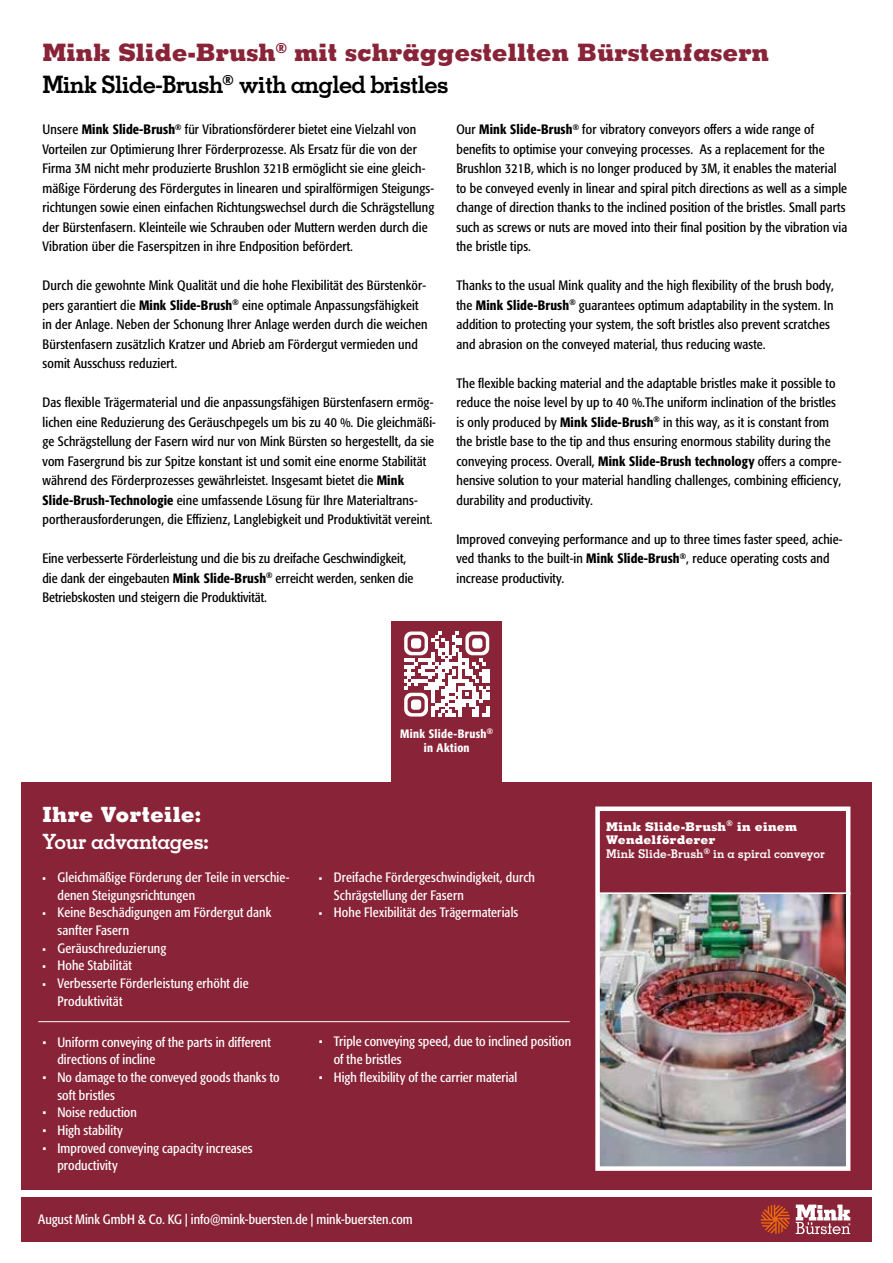
<style>
.page{position:relative;width:893px;height:1263px;background:#fff}
.page>*{position:absolute;margin:0;border:0;box-sizing:border-box;transform-origin:0 0}
.t1{font:800 24px/32.2px "Memphis LT Pro";color:#892337}
.t2{font:700 21px "Memphis LT Std";letter-spacing:-.025em;color:#fff}
.t3{font:800 21px "Memphis LT Std";letter-spacing:.01em;color:#fff}
.t4{font:condensed 13.5px/19.5px "Formata";letter-spacing:.01em;color:#000}
.t5{font:condensed 13.5px/17.7px "Formata";letter-spacing:.01em;color:#fff}
.t6{font:800 12px/12.8px "Memphis LT Std";letter-spacing:.015em;color:#fff}
.t7{font:700 12px "Memphis LT Std";letter-spacing:-.005em;color:#fff}
.t8{font:500 condensed 12px/13.5px "Formata";letter-spacing:.025em;color:#fff;text-align:center}
.s1{font-weight:700;color:#000}
.s2{font-weight:500}
.s3{font-weight:700;font-size:10.5px}
</style>
<div class="page">
<div style="left:21px;top:1197px;width:851px;height:45px;background:#892337"></div>
<div style="left:391px;top:621px;width:111px;height:161px;background:#892337"></div>
<svg style="left:404px;top:631px;width:85px;height:85px"></svg>
<div style="left:411px;top:699px;width:10px;height:11px;background:#fff;border-radius:3px"></div>
<div style="left:21px;top:782px;width:851px;height:408px;background:#892337"></div>
<hr style="left:38px;top:1021px;width:532px;height:1px;background:#fff">
<hr style="left:598px;top:892px;width:252px;height:3px;background:#fff">
<img style="left:600px;top:894px;width:245px;height:272px">
<div style="left:595px;top:806px;width:255px;height:365px;border:4px solid #fff"></div>
<svg style="left:761px;top:1205px;width:29px;height:29px"></svg>
<svg style="left:796px;top:1204px;width:54px;height:30px"></svg>
<h1 class="t1" style="left:43px;top:35px;width:728px">Mink Slide-Brush<sup>®</sup> mit schräggestellten Bürstenfasern<br><span class="s1">Mink Slide-Brush</span><sup>®</sup> <span class="s1">with angled bristles</span></h1>
<p class="t4" style="left:43px;top:120px;width:393px">Unsere <span class="s2">Mink Slide-Brush</span><sup>®</sup> für Vibrationsförderer bietet eine Vielzahl von Vorteilen zur Optimierung Ihrer Förderprozesse. Als Ersatz für die von der Firma 3M nicht mehr produzierte Brushlon 321B ermöglicht sie eine gleich&shy;mäßige Förderung des Fördergutes in linearen und spiralförmigen Steigungs&shy;richtungen sowie einen einfachen Richtungswechsel durch die Schrägstellung der Bürstenfasern. Kleinteile wie Schrauben oder Muttern werden durch die Vibration über die Faserspitzen in ihre Endposition befördert.</p>
<p class="t4" style="left:43px;top:275px;width:387px">Durch die gewohnte Mink Qualität und die hohe Flexibilität des Bürstenkör&shy;pers garantiert die <span class="s2">Mink Slide-Brush</span><sup>®</sup> eine optimale Anpassungsfähigkeit in der Anlage. Neben der Schonung Ihrer Anlage werden durch die weichen Bürstenfasern zusätzlich Kratzer und Abrieb am Fördergut vermieden und somit Ausschuss reduziert.</p>
<p class="t4" style="left:43px;top:392px;width:395px">Das flexible Trägermaterial und die anpassungsfähigen Bürstenfasern ermög&shy;lichen eine Reduzierung des Geräuschpegels um bis zu 40 %. Die gleichmäßi&shy;ge Schrägstellung der Fasern wird nur von Mink Bürsten so hergestellt, da sie vom Fasergrund bis zur Spitze konstant ist und somit eine enorme Stabilität während des Förderprozesses gewährleistet. Insgesamt bietet die <span class="s2">Mink Slide-Brush-Technologie</span> eine umfassende Lösung für Ihre Materialtrans&shy;portherausforderungen, die Effizienz, Langlebigkeit und Produktivität vereint.</p>
<p class="t4" style="left:43px;top:548px;width:372px">Eine verbesserte Förderleistung und die bis zu dreifache Geschwindigkeit, die dank der eingebauten <span class="s2">Mink Slide-Brush</span><sup>®</sup> erreicht werden, senken die<br>Betriebskosten und steigern die Produktivität.</p>
<p class="t4" style="left:456px;top:120px;width:392px">Our <span class="s2">Mink Slide-Brush</span><sup>®</sup> for vibratory conveyors offers a wide range of benefits to optimise your conveying processes. As a replacement for the Brushlon 321B, which is no longer produced by 3M, it enables the material to be conveyed evenly in linear and spiral pitch directions as well as a simple change of direction thanks to the inclined position of the bristles. Small parts such as screws or nuts are moved into their final position by the vibration via the bristle tips.</p>
<p class="t4" style="left:456px;top:275px;width:379px">Thanks to the usual Mink quality and the high flexibility of the brush body, the <span class="s2">Mink Slide-Brush</span><sup>®</sup> guarantees optimum adaptability in the system. In addition to protecting your system, the soft bristles also prevent scratches and abrasion on the conveyed material, thus reducing waste.</p>
<p class="t4" style="left:456px;top:373px;width:386px">The flexible backing material and the adaptable bristles make it possible to reduce the noise level by up to 40 %.The uniform inclination of the bristles is only produced by <span class="s2">Mink Slide-Brush</span><sup>®</sup> in this way, as it is constant from the bristle base to the tip and thus ensuring enormous stability during the conveying process. Overall, <span class="s2">Mink Slide-Brush technology</span> offers a compre&shy;hensive solution to your material handling challenges, combining efficiency, durability and productivity.</p>
<p class="t4" style="left:456px;top:529px;width:388px">Improved conveying performance and up to three times faster speed, achie&shy;ved thanks to the built-in <span class="s2">Mink Slide-Brush</span><sup>®</sup>, reduce operating costs and increase productivity.</p>
<h2 class="t3" style="left:43px;top:801px;width:161px">Ihre Vorteile:</h2>
<h2 class="t2" style="left:43px;top:828px;width:168px">Your advantages:</h2>
<p class="t5" style="left:57px;top:868px;width:234px;text-indent:-15px"><span class="s3">•</span> Gleichmäßige Förderung der Teile in verschie&shy;denen Steigungsrichtungen</p>
<p class="t5" style="left:57px;top:903px;width:215px;text-indent:-15px"><span class="s3">•</span> Keine Beschädigungen am Fördergut dank sanfter Fasern</p>
<p class="t5" style="left:43px;top:939px;width:125px"><span class="s3">•</span> Geräuschreduzierung</p>
<p class="t5" style="left:43px;top:957px;width:91px"><span class="s3">•</span> Hohe Stabilität</p>
<p class="t5" style="left:57px;top:974px;width:193px;text-indent:-15px"><span class="s3">•</span> Verbesserte Förderleistung erhöht die<br>Produktivität</p>
<p class="t5" style="left:57px;top:1033px;width:215px;text-indent:-15px">• Uniform conveying of the parts in different directions of incline</p>
<p class="t5" style="left:57px;top:1068px;width:224px;text-indent:-15px">• No damage to the conveyed goods thanks to soft bristles</p>
<p class="t5" style="left:43px;top:1103px;width:96px">• Noise reduction</p>
<p class="t5" style="left:43px;top:1121px;width:82px">• High stability</p>
<p class="t5" style="left:57px;top:1139px;width:197px;text-indent:-15px">• Improved conveying capacity increases productivity</p>
<p class="t8" style="left:400px;top:727px;width:94px">Mink Slide-Brush<sup>® </sup>in Aktion</p>
<p class="t5" style="left:334px;top:868px;width:203px;text-indent:-15px"><span class="s3">•</span> Dreifache Fördergeschwindigkeit, durch<br>Schrägstellung der Fasern</p>
<p class="t5" style="left:319px;top:903px;width:201px"><span class="s3">•</span> Hohe Flexibilität des Trägermaterials</p>
<p class="t5" style="left:334px;top:1033px;width:239px;text-indent:-15px">• Triple conveying speed, due to inclined position of the bristles</p>
<p class="t5" style="left:319px;top:1068px;width:200px">• High flexibility of the carrier material</p>
<p class="t5" style="left:38px;top:1210px;width:376px">August Mink GmbH &amp; Co. KG | info@mink-buersten.de | mink-buersten.com</p>
<p class="t6" style="left:606px;top:820px;width:192px">Mink Slide-Brush<sup>®</sup> in einem<br>Wendelförderer</p>
<p class="t7" style="left:606px;top:847px;width:220px">Mink Slide-Brush<sup>®</sup> in a spiral conveyor</p>
</div>
